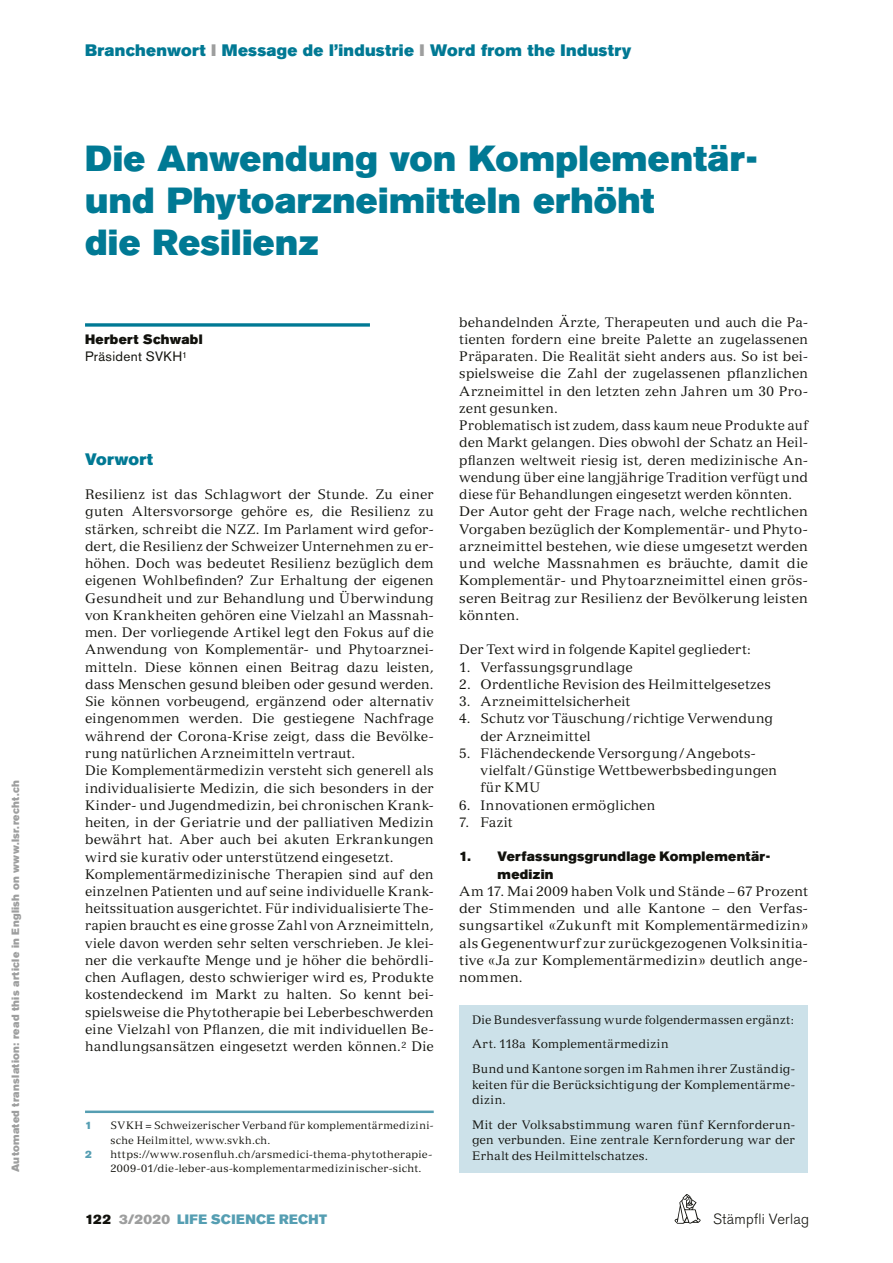
<style>
.page{position:relative;width:893px;height:1263px;background:#fff}
.page>*{position:absolute;margin:0;border:0;box-sizing:border-box;transform-origin:0 0}
.t1{font:36px/42px "Akzidenz Grotesk BE Super";letter-spacing:.01em;color:#007994}
.t2{font:16.5px "Akzidenz Grotesk BE Super";letter-spacing:.015em;color:#007994}
.t3{font:300 14.7px "Akzidenz Grotesk BE";letter-spacing:.015em;color:#12120d}
.t4{font:13.5px/17.2px "Versailles LT Std";letter-spacing:.01em;color:#12120d}
.t5{font:13.5px/17.2px "Akzidenz Grotesk BE Super";letter-spacing:.025em;color:#12120d}
.t6{font:13.5px "Akzidenz Grotesk BE Super";letter-spacing:.025em;color:#559eb2}
.t7{font:13.5px "Akzidenz Grotesk BE";letter-spacing:.025em;color:#12120d}
.t8{font:12px/15.8px "Versailles LT Std";letter-spacing:.015em;color:#12120d}
.t9{font:10.5px/14.2px "Versailles LT Std";letter-spacing:.02em;color:#12120d}
.t10{font:10.5px "Akzidenz Grotesk BE Super";letter-spacing:.03em;color:#9d9e9e}
.t11{font:10.5px "Akzidenz Grotesk BE Super";color:#559eb2}
.s1{color:#9d9e9e}
.s2{color:#12120d}
</style>
<div class="page">
<svg style="left:674px;top:1194px;width:27px;height:30px"></svg>
<svg style="left:85px;top:323px;width:285px;height:4px"></svg>
<hr style="left:85px;top:1110px;width:349px;height:3px;background:#559eb2">
<div style="left:459px;top:1005px;width:349px;height:167px;background:#cce1e9"></div>
<p class="t10" style="left:9px;top:1172px;width:393px;rotate:-90deg">Automated translation: read this article in English on www.lsr.recht.ch</p>
<p class="t2" style="left:85px;top:40px;width:548px">Branchenwort <span class="s1">I</span> Message de l’industrie <span class="s1">I</span> Word from the Industry</p>
<h1 class="t1" style="left:85px;top:138px;width:674px">Die Anwendung von Komplementär&shy;und Phytoarzneimitteln erhöht<br>die Resilienz</h1>
<p class="t5" style="left:85px;top:331px;width:119px">Herbert Schwabl</p>
<p class="t7" style="left:85px;top:348px;width:104px">Präsident SVKH<sup>1</sup></p>
<p class="t2" style="left:85px;top:449px;width:69px">Vorwort</p>
<p class="t4" style="left:85px;top:486px;width:350px">Resilienz ist das Schlagwort der Stunde. Zu einer guten Altersvorsorge gehöre es, die Resilienz zu stärken, schreibt die NZZ. Im Parlament wird gefor&shy;dert, die Resilienz der Schweizer Unternehmen zu er&shy;höhen. Doch was bedeutet Resilienz bezüglich dem eigenen Wohlbefinden? Zur Erhaltung der eigenen Gesundheit und zur Behandlung und Überwindung von Krankheiten gehören eine Vielzahl an Massnah&shy;men. Der vorliegende Artikel legt den Fokus auf die Anwendung von Komplementär- und Phytoarznei&shy;mitteln. Diese können einen Beitrag dazu leisten, dass Menschen gesund bleiben oder gesund werden.<br>Sie können vorbeugend, ergänzend oder alternativ eingenommen werden. Die gestiegene Nachfrage während der Corona-Krise zeigt, dass die Bevölke&shy;rung natürlichen Arzneimitteln vertraut.<br>Die Komplementärmedizin versteht sich generell als individualisierte Medizin, die sich besonders in der Kinder- und Jugendmedizin, bei chronischen Krank&shy;heiten, in der Geriatrie und der palliativen Medizin bewährt hat. Aber auch bei akuten Erkrankungen wird sie kurativ oder unterstützend eingesetzt.<br>Komplementärmedizinische Therapien sind auf den einzelnen Patienten und auf seine individuelle Krank&shy;heitssituation ausgerichtet. Für individualisierte The&shy;rapien braucht es eine grosse Zahl von Arzneimitteln, viele davon werden sehr selten verschrieben. Je klei&shy;ner die verkaufte Menge und je höher die behördli&shy;chen Auflagen, desto schwieriger wird es, Produkte kostendeckend im Markt zu halten. So kennt bei&shy;spielsweise die Phytotherapie bei Leberbeschwerden eine Vielzahl von Pflanzen, die mit individuellen Be&shy;handlungsansätzen eingesetzt werden können.<sup>2</sup> Die</p>
<p class="t11" style="left:85px;top:1119px;width:8px">1</p>
<p class="t9" style="left:111px;top:1118px;width:325px">SVKH = Schweizerischer Verband für komplementärmedizini&shy;sche Heilmittel, www.svkh.ch.</p>
<p class="t11" style="left:85px;top:1148px;width:8px">2</p>
<p class="t9" style="left:111px;top:1147px;width:323px">https://www.rosenfluh.ch/arsmedici-thema-phytotherapie-<br>2009-01/die-leber-aus-komplementarmedizinischer-sicht.</p>
<p class="t4" style="left:459px;top:313px;width:350px">behandelnden Ärzte, Therapeuten und auch die Pa&shy;tienten fordern eine breite Palette an zugelassenen Präparaten. Die Realität sieht anders aus. So ist bei&shy;spielsweise die Zahl der zugelassenen pflanzlichen Arzneimittel in den letzten zehn Jahren um 30 Pro&shy;zent gesunken.<br>Problematisch ist zudem, dass kaum neue Produkte auf den Markt gelangen. Dies obwohl der Schatz an Heil&shy;pflanzen weltweit riesig ist, deren medizinische An&shy;wendung über eine langjährige Tradition verfügt und diese für Behandlungen eingesetzt werden könnten.<br>Der Autor geht der Frage nach, welche rechtlichen Vorgaben bezüglich der Komplementär- und Phyto&shy;arzneimittel bestehen, wie diese umgesetzt werden und welche Massnahmen es bräuchte, damit die Komplementär- und Phytoarzneimittel einen grös&shy;seren Beitrag zur Resilienz der Bevölkerung leisten könnten.</p>
<p class="t4" style="left:459px;top:641px;width:293px">Der Text wird in folgende Kapitel gegliedert:</p>
<p class="t4" style="left:459px;top:658px;width:175px">1. Verfassungsgrundlage</p>
<p class="t4" style="left:459px;top:676px;width:313px">2. Ordentliche Revision des Heilmittelgesetzes</p>
<p class="t4" style="left:459px;top:693px;width:172px">3. Arzneimittelsicherheit</p>
<p class="t4" style="left:480px;top:710px;width:294px;text-indent:-21px">4. Schutz vor Täuschung / richtige Verwendung der Arzneimittel</p>
<p class="t4" style="left:480px;top:745px;width:298px;text-indent:-21px">5. Flächendeckende Versorgung / Angebots&shy;vielfalt / Günstige Wettbewerbsbedingungen für KMU</p>
<p class="t4" style="left:459px;top:796px;width:197px">6. Innovationen ermöglichen</p>
<p class="t4" style="left:459px;top:814px;width:55px">7. Fazit</p>
<p class="t5" style="left:497px;top:848px;width:274px;text-indent:-38px">1. Verfassungsgrundlage Komplementär&shy;medizin</p>
<p class="t4" style="left:459px;top:882px;width:350px;text-align:justify">Am 17. Mai 2009 haben Volk und Stände – 67 Prozent der Stimmenden und alle Kantone – den Verfas&shy;sungsartikel «Zukunft mit Komplementärmedizin» als Gegenentwurf zur zurückgezogenen Volksinitia&shy;tive «Ja zur Komplementärmedizin» deutlich ange&shy;nommen.</p>
<p class="t8" style="left:472px;top:1008px;width:325px;line-height:24.3px">Die Bundesverfassung wurde folgendermassen ergänzt:<br>Art. 118a Komplementärmedizin<br>Bund und Kantone sorgen im Rahmen ihrer Zuständig-</p>
<p class="t8" style="left:472px;top:1076px;width:325px">keiten für die Berücksichtigung der Komplementärme&shy;dizin.</p>
<p class="t8" style="left:472px;top:1116px;width:325px;text-align:justify">Mit der Volksabstimmung waren fünf Kernforderun&shy;gen verbunden. Eine zentrale Kernforderung war der Erhalt des Heilmittelschatzes.</p>
<p class="t6" style="left:85px;top:1211px;width:243px"><span class="s2">122</span> <span class="s1">3/2020</span> LIFE SCIENCE RECHT</p>
<p class="t3" style="left:713px;top:1210px;width:97px">Stämpfli Verlag</p>
</div>
